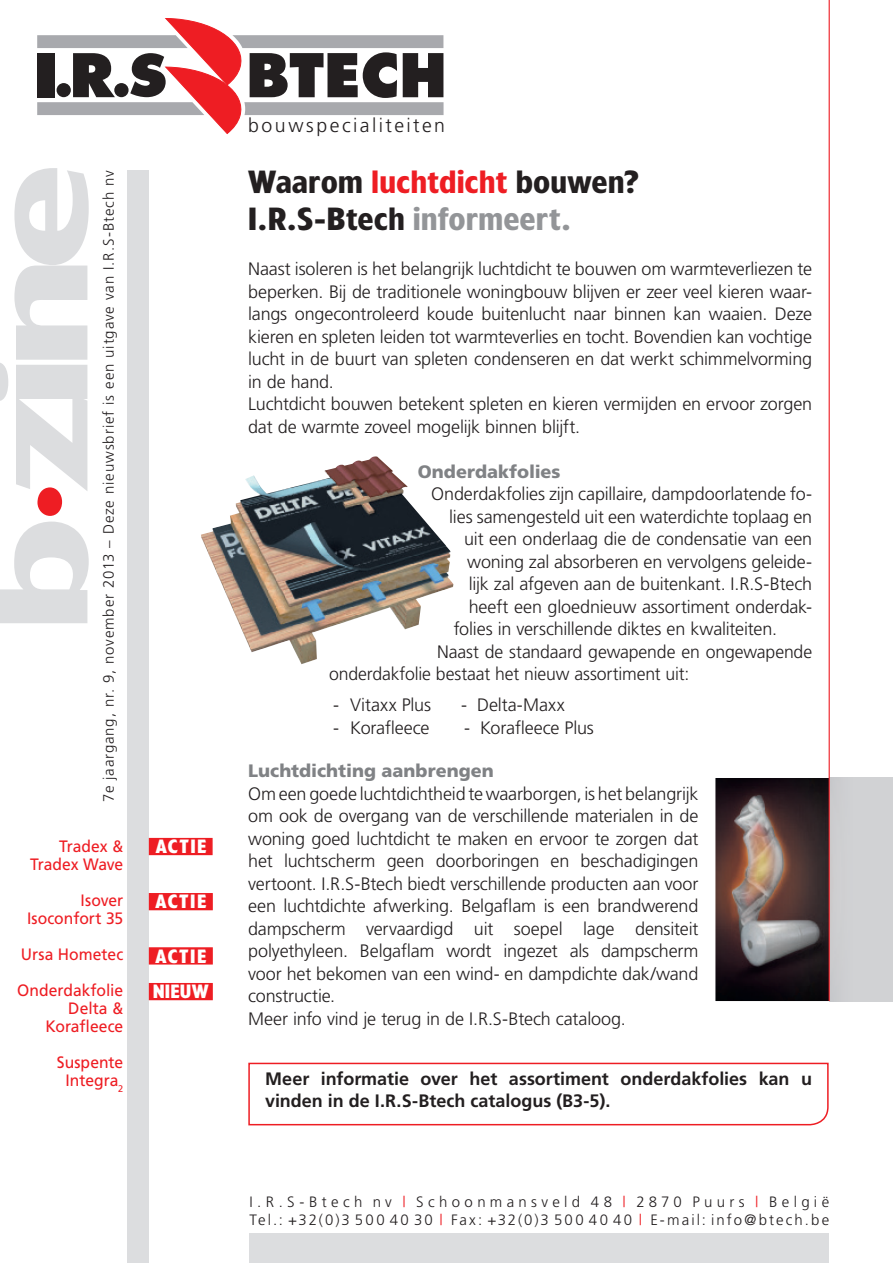
<style>
.page{position:relative;width:893px;height:1263px;background:#fff}
.page>*{position:absolute;margin:0;border:0;box-sizing:border-box;transform-origin:0 0}
.t1{font:700 128.25px "TF Forever";color:#dcdddf;scale:1.58 1}
.t2{font:700 30px/37.5px "TF Forever";letter-spacing:.02em;color:#231f20}
.t3{font:300 19.5px "Frutiger";letter-spacing:.12em;color:#231f20}
.t4{font:300 18px/22.5px "Frutiger";letter-spacing:-.01em;color:#231f20}
.t5{font:700 18px/22.5px "Frutiger";color:#231f20}
.t6{font:900 18px "Frutiger";color:#808285}
.t7{font:700 18px "TF Forever";letter-spacing:.08em;color:#fff}
.t8{font:700 18px/35.7px "TF Forever";letter-spacing:.025em;color:#fff}
.t9{font:16.5px/18px "Frutiger";color:#ee1d23;text-align:right;scale:.95 1}
.t10{font:300 15px/18px "Frutiger";letter-spacing:.275em;color:#231f20}
.t11{font:300 15px "Frutiger";letter-spacing:.055em;color:#231f20}
.s1{color:#ee1d23}
.s2{color:#939598}
</style>
<div class="page">
<div style="left:128px;top:170px;width:21px;height:1093px;background:#dcdddf"></div>
<div style="left:249px;top:1233px;width:580px;height:30px;background:#dcdddf"></div>
<svg style="left:37px;top:18px;width:407px;height:116px"></svg>
<div style="left:57px;top:83px;width:14px;height:14px;background:#231f20;border-radius:50%"></div>
<div style="left:114px;top:83px;width:15px;height:14px;background:#231f20;border-radius:50%"></div>
<div style="left:149px;top:838px;width:64px;height:17px;background:#ee1d23"></div>
<div style="left:149px;top:893px;width:64px;height:17px;background:#ee1d23"></div>
<div style="left:149px;top:947px;width:64px;height:17px;background:#ee1d23;border:2px solid #ee1d23"></div>
<div style="left:149px;top:983px;width:64px;height:17px;background:#ee1d23"></div>
<img style="left:715px;top:778px;width:114px;height:223px">
<hr style="left:829px;top:0;width:1px;height:1001px;background:#ee1d23">
<svg style="left:248px;top:1062px;width:581px;height:64px"></svg>
<img style="left:201px;top:456px;width:252px;height:208px">
<h1 class="t1" style="left:-38px;top:633px;width:298px;rotate:-90deg">b<sup>.</sup>zine</h1>
<p class="t11" style="left:100px;top:802px;width:633px;rotate:-90deg">7e jaargang, nr. 9, november 2013 – Deze nieuwsbrief is een uitgave van I.R.S-Btech nv</p>
<p class="t9" style="left:30px;top:837px;width:99px">Tradex &amp;<br>Tradex Wave</p>
<p class="t9" style="left:27px;top:891px;width:103px">Isover<br>Isoconfort 35</p>
<p class="t9" style="left:17px;top:936px;width:113px;line-height:36px;text-align:left">Ursa Hometec<br>Onderdakfolie</p>
<p class="t9" style="left:46px;top:999px;width:83px">Delta &amp;<br>Korafleece</p>
<p class="t9" style="left:57px;top:1053px;width:71px;text-align:center">Suspente<br>Integra<sub>2</sub></p>
<p class="t7" style="left:155px;top:836px;width:53px">ACTIE</p>
<p class="t7" style="left:155px;top:891px;width:53px">ACTIE</p>
<p class="t8" style="left:153px;top:938px;width:58px">ACTIE<br>NIEUW</p>
<p class="t3" style="left:248px;top:114px;width:198px">bouwspecialiteiten</p>
<h2 class="t2" style="left:248px;top:162px;width:392px">Waarom <span class="s1">luchtdicht</span> bouwen?<br>I.R.S-Btech <span class="s2">informeert.</span></h2>
<p class="t4" style="left:248px;top:258px;width:566px">Naast isoleren is het belangrijk luchtdicht te bouwen om warmteverliezen te beperken. Bij de traditionele woningbouw blijven er zeer veel kieren waar&shy;langs ongecontroleerd koude buitenlucht naar binnen kan waaien. Deze kieren en spleten leiden tot warmteverlies en tocht. Bovendien kan vochtige lucht in de buurt van spleten condenseren en dat werkt schimmelvorming in de hand.<br>Luchtdicht bouwen betekent spleten en kieren vermijden en ervoor zorgen dat de warmte zoveel mogelijk binnen blijft.</p>
<p class="t6" style="left:418px;top:460px;width:144px">Onderdakfolies</p>
<p class="t4" style="left:431px;top:483px;width:382px">Onderdakfolies zijn capillaire, dampdoorlatende fo-</p>
<p class="t4" style="left:449px;top:505px;width:364px">lies samengesteld uit een waterdichte top laag en</p>
<p class="t4" style="left:464px;top:528px;width:349px">uit een onderlaag die de condensatie van een</p>
<p class="t4" style="left:467px;top:550px;width:346px">woning zal absorberen en vervolgens geleide-</p>
<p class="t4" style="left:469px;top:573px;width:345px">lijk zal afgeven aan de buitenkant. I.R.S-Btech</p>
<p class="t4" style="left:469px;top:595px;width:345px">heeft een gloednieuw assortiment onderdak-</p>
<p class="t4" style="left:454px;top:618px;width:325px">folies in verschillende diktes en kwaliteiten.</p>
<p class="t4" style="left:437px;top:640px;width:376px">Naast de standaard gewapende en ongewapende</p>
<p class="t4" style="left:329px;top:663px;width:362px">onderdakfolie bestaat het nieuw assortiment uit:</p>
<p class="t4" style="left:333px;top:694px;width:99px">- Vitaxx Plus</p>
<p class="t4" style="left:461px;top:694px;width:105px">- Delta-Maxx</p>
<p class="t4" style="left:333px;top:716px;width:98px">- Korafleece</p>
<p class="t4" style="left:464px;top:716px;width:131px">- Korafleece Plus</p>
<p class="t6" style="left:248px;top:760px;width:247px">Luchtdichting aanbrengen</p>
<p class="t4" style="left:248px;top:782px;width:452px">Om een goede luchtdichtheid te waarborgen, is het belangrijk om ook de overgang van de verschillende materialen in de woning goed luchtdicht te maken en ervoor te zorgen dat het luchtscherm geen doorboringen en beschadigingen vertoont. I.R.S-Btech biedt verschillende producten aan voor een luchtdichte afwerking. Belgaflam is een brandwerend dampscherm vervaardigd uit soepel lage densiteit polyethyleen. Belgaflam wordt ingezet als dampscherm voor het bekomen van een wind- en dampdichte dak/wand constructie.<br>Meer info vind je terug in de I.R.S-Btech cataloog.</p>
<p class="t5" style="left:265px;top:1067px;width:548px">Meer informatie over het assortiment onderdakfolies kan u vinden in de I.R.S-Btech catalogus (B3-5).</p>
<p class="t10" style="left:249px;top:1192px;width:581px">I.R.S-Btech nv <span class="s1">|</span> Schoonmansveld 48 <span class="s1">|</span> 2870 Puurs <span class="s1">|</span> België<br>Tel.: +32(0)3 500 40 30 <span class="s1">|</span> Fax: +32(0)3 500 40 40 <span class="s1">|</span> E-mail: info@btech.be</p>
</div>
